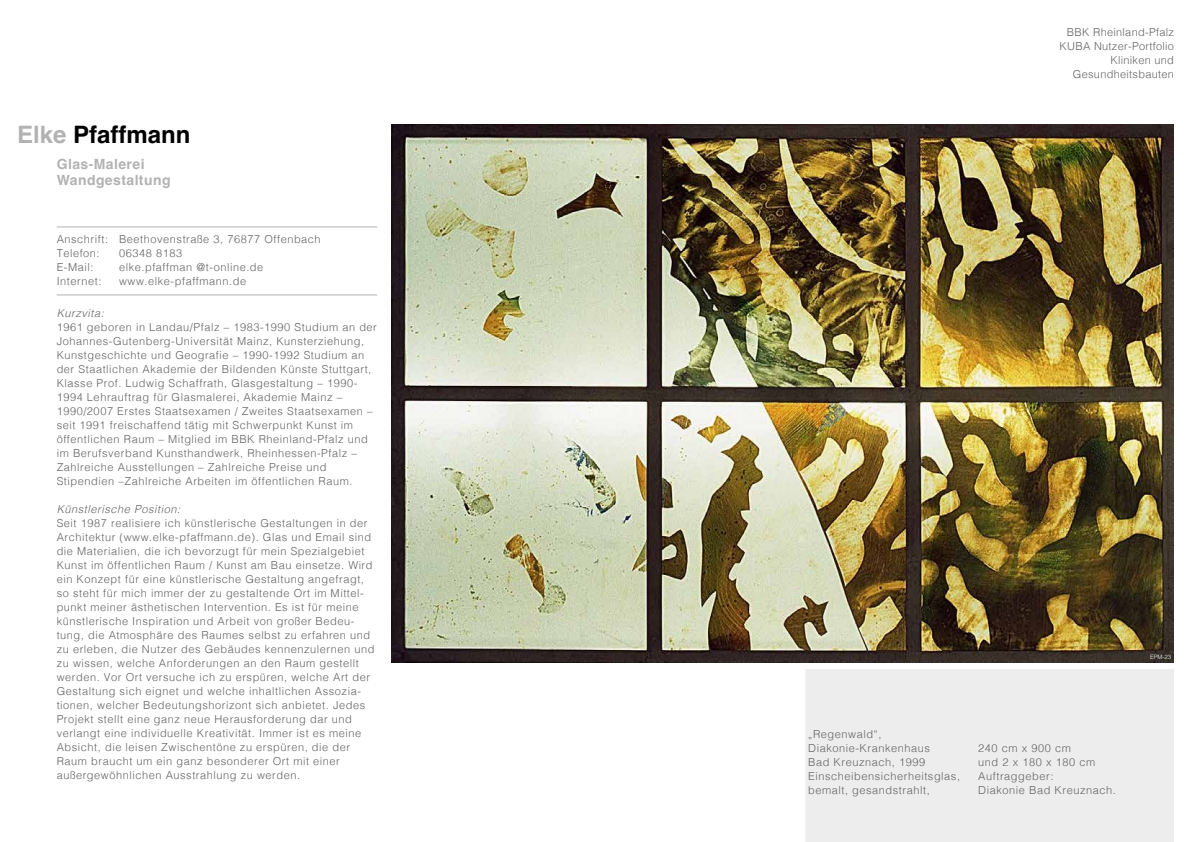
<style>
.page{position:relative;width:1191px;height:842px;background:#fff}
.page>*{position:absolute;margin:0;border:0;box-sizing:border-box;transform-origin:0 0}
.t1{font:700 24px "Helvetica";color:#000}
.t2{font:700 14px/16px "Helvetica";letter-spacing:.03em;color:#b3b2b2}
.t3{font:300 11px/14px "Helvetica";letter-spacing:.05em;color:#646363}
.t4{font:300 11px/14px "Helvetica";letter-spacing:.025em;color:#646363;text-align:right}
.t5{font:italic 300 11px "Helvetica";letter-spacing:.05em;color:#646363}
.t6{font:300 6px "Helvetica";color:#fff}
.s1{color:#b3b2b2}
</style>
<div class="page">
<hr style="left:57px;top:227px;width:320px;height:1px;background:#b3b2b2">
<hr style="left:57px;top:295px;width:320px;height:1px;background:#b3b2b2">
<div style="left:806px;top:669px;width:367px;height:172px;background:#ededed"></div>
<div style="left:805px;top:669px;width:369px;height:173px;border:1px solid #ededed"></div>
<img style="left:391px;top:125px;width:783px;height:537px">
<h1 class="t1" style="left:17px;top:120px;width:175px"><span class="s1">Elke</span> Pfaffmann</h1>
<p class="t2" style="left:57px;top:158px;width:115px">Glas-Malerei<br>Wandgestaltung</p>
<p class="t3" style="left:57px;top:232px;width:53px">Anschrift:<br>Telefon:<br>E-Mail:<br>Internet:</p>
<p class="t3" style="left:119px;top:232px;width:203px">Beethovenstraße 3, 76877 Offenbach<br>06348 8183<br>elke.pfaffman @t-online.de www.elke-pfaffmann.de</p>
<p class="t5" style="left:57px;top:304px;width:49px">Kurzvita:</p>
<p class="t3" style="left:57px;top:319px;width:322px">1961 geboren in Landau/Pfalz – 1983-1990 Studium an der Johannes-Gutenberg-Universität Mainz, Kunsterziehung, Kunstgeschichte und Geografie – 1990-1992 Studium an der Staatlichen Akademie der Bildenden Künste Stuttgart, Klasse Prof. Ludwig Schaffrath, Glasgestaltung – 1990- 1994 Lehrauftrag für Glasmalerei, Akademie Mainz – 1990/2007 Erstes Staatsexamen / Zweites Staatsexamen – seit 1991 freischaffend tätig mit Schwerpunkt Kunst im öffentlichen Raum – Mitglied im BBK Rheinland-Pfalz und im Berufsverband Kunsthandwerk, Rheinhessen-Pfalz – Zahlreiche Ausstellungen – Zahlreiche Preise und Stipendien –Zahlreiche Arbeiten im öffentlichen Raum.</p>
<p class="t5" style="left:57px;top:500px;width:125px">Künstlerische Position:</p>
<p class="t3" style="left:57px;top:515px;width:319px">Seit 1987 realisiere ich künstlerische Gestaltungen in der Architektur (www.elke-pfaffmann.de). Glas und Email sind die Materialien, die ich bevorzugt für mein Spezialgebiet Kunst im öffentlichen Raum / Kunst am Bau einsetze. Wird ein Konzept für eine künstlerische Gestaltung angefragt, so steht für mich immer der zu gestaltende Ort im Mittel&shy;punkt meiner ästhetischen Intervention. Es ist für meine künstlerische Inspiration und Arbeit von großer Bedeu&shy;tung, die Atmosphäre des Raumes selbst zu erfahren und zu erleben, die Nutzer des Gebäudes kennenzulernen und zu wissen, welche Anforderungen an den Raum gestellt werden. Vor Ort versuche ich zu erspüren, welche Art der Gestaltung sich eignet und welche inhaltlichen Assozia&shy;tionen, welcher Bedeutungshorizont sich anbietet. Jedes Projekt stellt eine ganz neue Herausforderung dar und verlangt eine individuelle Kreativität. Immer ist es meine Absicht, die leisen Zwischentöne zu erspüren, die der Raum braucht um ein ganz besonderer Ort mit einer außergewöhnlichen Ausstrahlung zu werden.</p>
<p class="t4" style="left:1059px;top:25px;width:116px">BBK Rheinland-Pfalz<br>KUBA Nutzer-Portfolio<br>Kliniken und<br>Gesundheitsbauten</p>
<p class="t3" style="left:808px;top:726px;width:153px">„Regenwald“,<br>Diakonie-Krankenhaus<br>Bad Kreuznach, 1999<br>Einscheibensicherheitsglas, bemalt, gesandstrahlt,</p>
<p class="t3" style="left:978px;top:740px;width:139px">240 cm x 900 cm<br>und 2 x 180 x 180 cm<br>Auftraggeber:<br>Diakonie Bad Kreuznach.</p>
<p class="t6" style="left:1150px;top:652px;width:22px">EPM-23</p>
</div>
